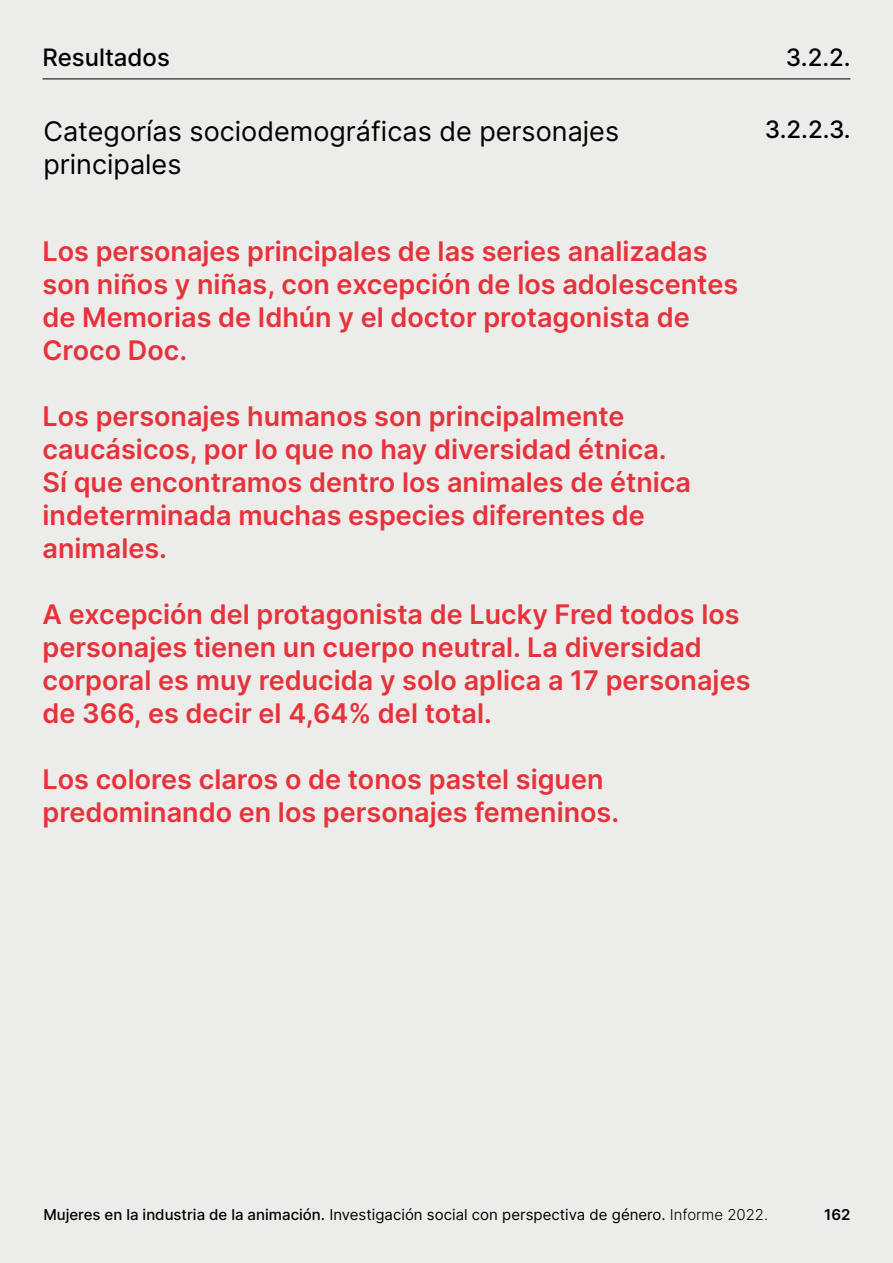
<style>
.page{position:relative;width:893px;height:1263px;background:#ececeb}
.page>*{position:absolute;margin:0;border:0;box-sizing:border-box;transform-origin:0 0}
.t1{font:600 27px/33px "Inter";color:#e6333b}
.t2{font:27px "Inter";color:#000}
.t3{font:500 24px "Inter";color:#000}
.t4{font:15px "Inter";color:#000}
.t5{font:600 15px "Inter";color:#000}
.s1{font-weight:500}
.s2{font-weight:300}
</style>
<div class="page">
<hr style="left:43px;top:79px;width:807px;height:1px;background:#000">
<p class="t3" style="left:43px;top:39px;width:129px">Resultados</p>
<p class="t3" style="left:786px;top:39px;width:66px">3.2.2.</p>
<p class="t2" style="left:43px;top:111px;width:577px">Categorías sociodemográficas de personajes</p>
<p class="t3" style="left:765px;top:111px;width:87px">3.2.2.3.</p>
<p class="t2" style="left:43px;top:144px;width:140px">principales</p>
<p class="t1" style="left:43px;top:233px;width:697px">Los personajes principales de las series analizadas son niños y niñas, con excepción de los adolescentes de Memorias de Idhún y el doctor protagonista de Croco Doc.</p>
<p class="t1" style="left:43px;top:398px;width:650px">Los personajes humanos son principalmente caucásicos, por lo que no hay diversidad étnica.<br>Sí que encontramos dentro los animales de étnica indeterminada muchas especies diferentes de animales.</p>
<p class="t1" style="left:43px;top:596px;width:709px">A excepción del protagonista de Lucky Fred todos los personajes tienen un cuerpo neutral. La diversidad corporal es muy reducida y solo aplica a 17 personajes de 366, es decir el 4,64% del total.</p>
<p class="t1" style="left:43px;top:761px;width:578px">Los colores claros o de tonos pastel siguen predominando en los personajes femeninos.</p>
<p class="t4" style="left:43px;top:1204px;width:726px"><span class="s1">Mujeres en la industria de la animación.</span> Investigación social con perspectiva de género. <span class="s2">Informe 2022.</span></p>
<p class="t5" style="left:824px;top:1204px;width:28px">162</p>
</div>
